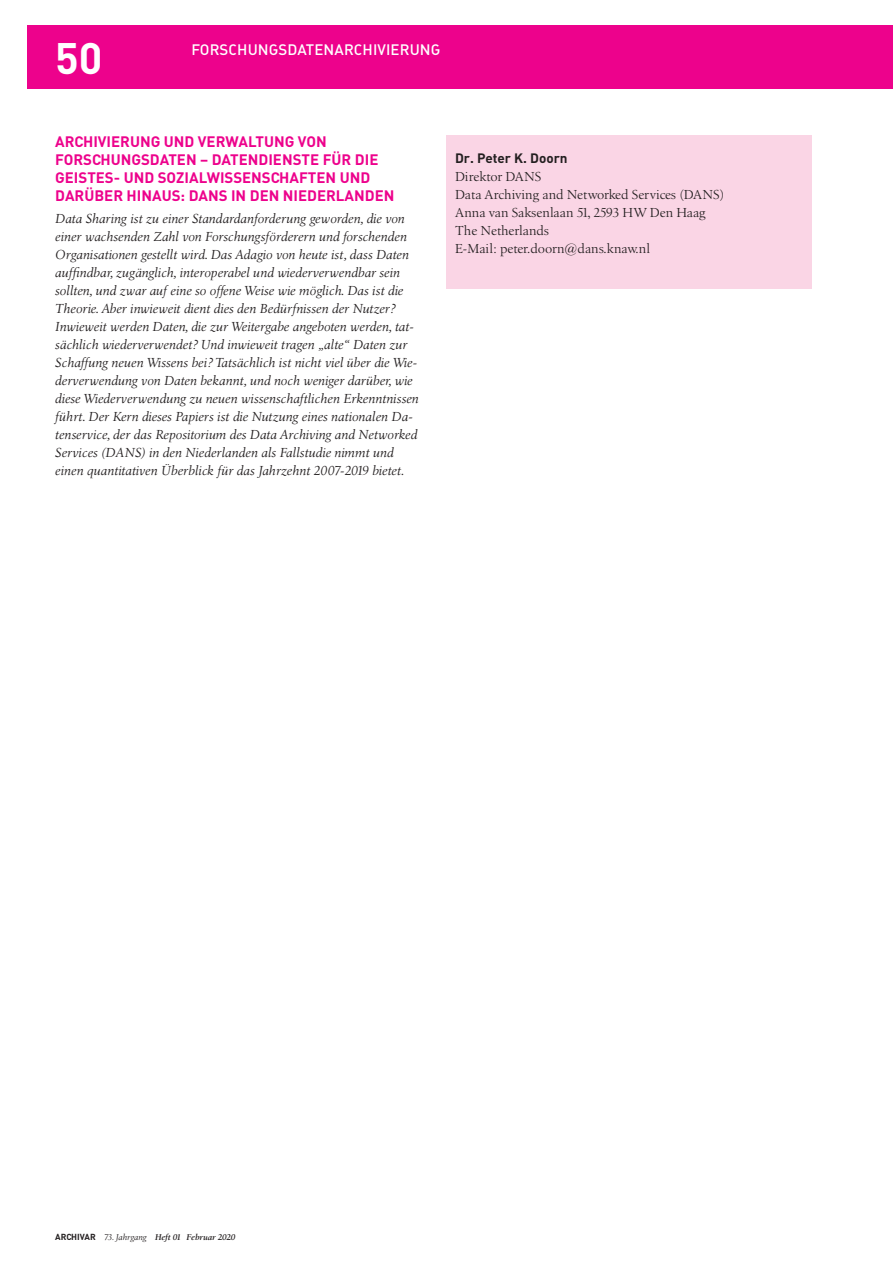
<style>
.page{position:relative;width:893px;height:1263px;background:#fff}
.page>*{position:absolute;margin:0;border:0;box-sizing:border-box;transform-origin:0 0}
.t1{font:700 43.5px "DIN";color:#fff}
.t2{font:700 15px/18px "DIN";color:#ed028c}
.t3{font:15px "DIN Medium Alternate";letter-spacing:.005em;color:#fff}
.t4{font:700 15px "DIN";letter-spacing:.02em;color:#ed028c}
.t5{font:italic 13.5px/18px "Birka";letter-spacing:-.01em;color:#231f20}
.t6{font:13.5px/18px "Birka";color:#231f20}
.t7{font:700 13.5px "DIN";color:#231f20}
.t8{font:italic 600 8.7px "Birka";letter-spacing:-.02em;color:#231f20}
.s1{font-family:"DIN";font-weight:700;font-style:normal}
.s2{font-weight:400}
</style>
<div class="page">
<div style="left:28px;top:25px;width:865px;height:64px;background:#ed028c"></div>
<div style="left:446px;top:135px;width:366px;height:153px;background:#fad5e5"></div>
<h1 class="t1" style="left:55px;top:29px;width:49px">50</h1>
<p class="t3" style="left:191px;top:39px;width:48px">FORSCHU</p>
<p class="t3" style="left:258px;top:39px;width:86px">NGSDATENARCHI</p>
<p class="t3" style="left:378px;top:39px;width:18px">VIERU</p>
<p class="t3" style="left:420px;top:39px;width:22px">NG</p>
<p class="t3" style="left:191px;top:39px;width:150px">LITERATURBERICHTE</p>
<p class="t2" style="left:55px;top:132px;width:323px">ARCHIVIERUNG UND VERWALTUNG VON FORSCHUNGSDATEN – DATENDIENSTE FÜR DIE GE ISTES- UND SOZIALWISSE NSCHAFTEN UND DARÜBER HINAUS: DANS IN DEN N IEDE</p>
<p class="t4" style="left:326px;top:186px;width:70px">RLANDEN</p>
<p class="t5" style="left:55px;top:210px;width:365px">Data Sharing ist zu einer Standardanforderung geworden, die von einer wachsenden Zahl von Forschungsförderern und forschenden Organisationen gestellt wird. Das Adagio von heute ist, dass Daten auffindbar, zugänglich, interoperabel und wiederverwendbar sein sollten, und zwar auf eine so offene Weise wie möglich. Das ist die Theorie. Aber inwieweit dient dies den Bedürfnissen der Nutzer?<br>Inwieweit werden Daten, die zur Weitergabe angeboten werden, tat&shy;sächlich wiederverwendet? Und inwieweit tragen „alte“ Daten zur Schaffung neuen Wissens bei? Tatsächlich ist nicht viel über die Wie&shy;derverwendung von Daten bekannt, und noch weniger darüber, wie diese Wiederverwendung zu neuen wissenschaftlichen Erkenntnissen führt. Der Kern dieses Papiers ist die Nutzung eines nationalen Da&shy;tenservice, der das Repositorium des Data Archiving and Networked Services (DANS) in den Niederlanden als Fallstudie nimmt und einen quantitativen Überblick für das Jahrzehnt 2007-2019 bietet.</p>
<p class="t7" style="left:455px;top:149px;width:114px">DR. PETER K. DOORN</p>
<p class="t6" style="left:455px;top:168px;width:271px">Direktor DANS<br>Data Archiving and Networked Services (DANS)<br>Anna van Saksenlaan 51, 2593 HW Den Haag<br>The Netherlands<br>E-Mail: peter.doorn@dans.knaw.nl</p>
<p class="t8" style="left:55px;top:1232px;width:182px"><span class="s1">ARCHIVAR</span> <span class="s2">73. Jahrgang</span> Heft 01 Februar 2020</p>
</div>
